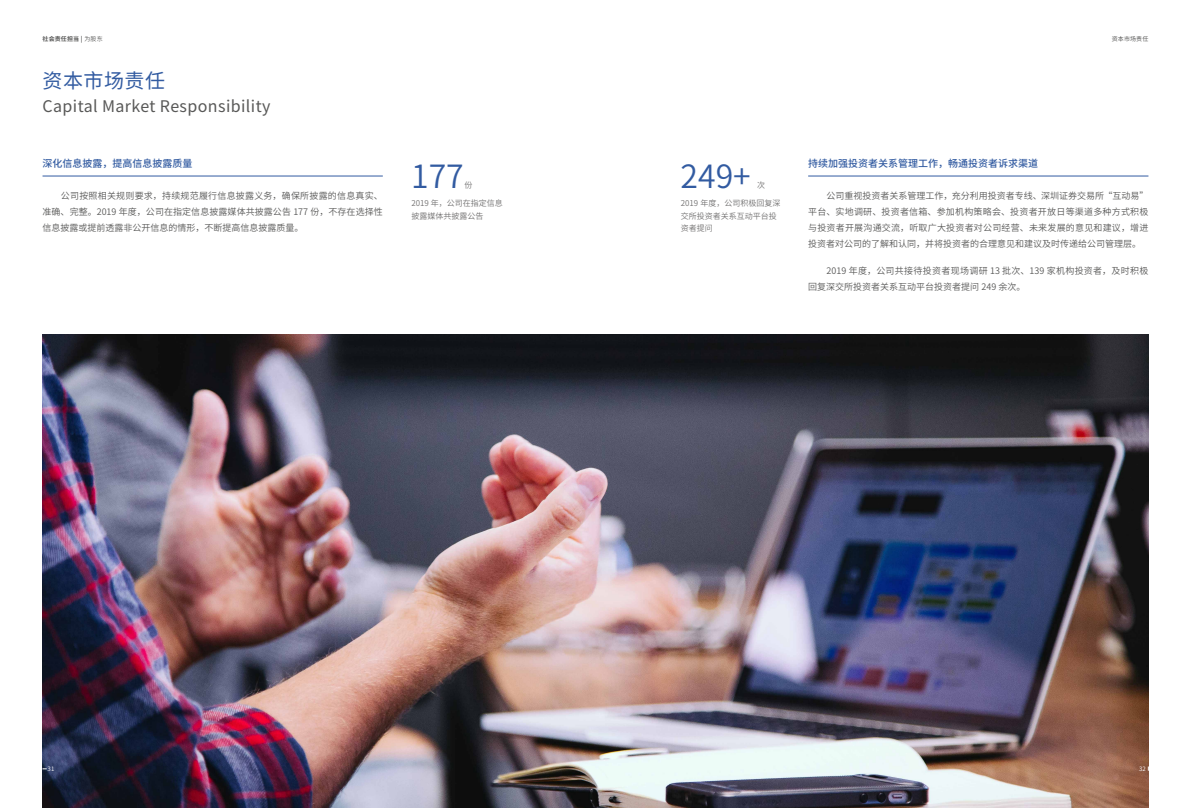
<style>
.page{position:relative;width:1191px;height:808px;background:#fff}
.page>*{position:absolute;margin:0;border:0;box-sizing:border-box;transform-origin:0 0}
.t1{font:32px "Source Han Sans CN";color:#325ba1}
.t2{font:20px "Source Han Sans CN";letter-spacing:.025em;color:#325ba1}
.t3{font:16px "Source Han Sans CN";letter-spacing:.025em;color:#585857}
.t4{font:500 10px "Source Han Sans CN";color:#325ba1}
.t5{font:9px/16px "Source Han Sans CN";color:#585857;text-align:justify}
.t6{font:8px/12.3px "Source Han Sans CN";color:#727171}
.t7{font:700 6px "Source Han Sans CN";letter-spacing:.025em;color:#585857}
.t8{font:6px "Source Han Sans CN";letter-spacing:.025em;color:#585857}
.t9{font:6px "Source Han Sans CN";color:#fff}
.s1{font-weight:400}
</style>
<div class="page">
<img style="left:43px;top:334px;width:1105px;height:474px">
<hr style="left:43px;top:176px;width:340px;height:1px;background:#325ba1">
<hr style="left:808px;top:176px;width:340px;height:1px;background:#325ba1">
<p class="t7" style="left:43px;top:35px;width:62px">社会责任担当 | <span class="s1">为股东</span></p>
<p class="t8" style="left:1111px;top:35px;width:38px">资本市场责任</p>
<h2 class="t2" style="left:43px;top:69px;width:124px">资本市场责任</h2>
<h3 class="t3" style="left:43px;top:97px;width:229px">Capital Market Responsibility</h3>
<p class="t4" style="left:43px;top:157px;width:151px">深化信息披露，提高信息披露质量</p>
<p class="t4" style="left:808px;top:157px;width:231px">持续加强投资者关系管理工作，畅通投资者诉求渠道</p>
<h1 class="t1" style="left:411px;top:158px;width:54px">177</h1>
<h1 class="t1" style="left:680px;top:158px;width:72px">249+</h1>
<p class="t6" style="left:411px;top:198px;width:93px">2019 年，公司在指定信息披露媒体共披露公告</p>
<p class="t6" style="left:681px;top:198px;width:101px">2019 年度，公司积极回复深交所投资者关系互动平台投资者提问</p>
<p class="t6" style="left:464px;top:179px;width:9px">份</p>
<p class="t6" style="left:757px;top:179px;width:9px">次</p>
<p class="t5" style="left:43px;top:187px;width:342px;text-indent:18px">公司按照相关规则要求，持续规范履行信息披露义务，确保所披露的信息真实、准确、完整。2019 年度，公司在指定信息披露媒体共披露公告 177 份，不存在选择性信息披露或提前透露非公开信息的情形，不断提高信息披露质量。</p>
<p class="t5" style="left:808px;top:187px;width:342px;text-indent:18px">公司重视投资者关系管理工作，充分利用投资者专线、深圳证券交易所“互动易”平台、实地调研、投资者信箱、参加机构策略会、投资者开放日等渠道多种方式积极与投资者开展沟通交流，听取广大投资者对公司经营、未来发展的意见和建议，增进投资者对公司的了解和认同，并将投资者的合理意见和建议及时传递给公司管理层。</p>
<p class="t5" style="left:808px;top:263px;width:342px;text-indent:18px">2019 年度，公司共接待投资者现场调研 13 批次、139 家机构投资者，及时积极回复深交所投资者关系互动平台投资者提问 249 余次。</p>
<p class="t9" style="left:48px;top:765px;width:8px">31</p>
<p class="t9" style="left:1139px;top:765px;width:8px">32</p>
</div>
